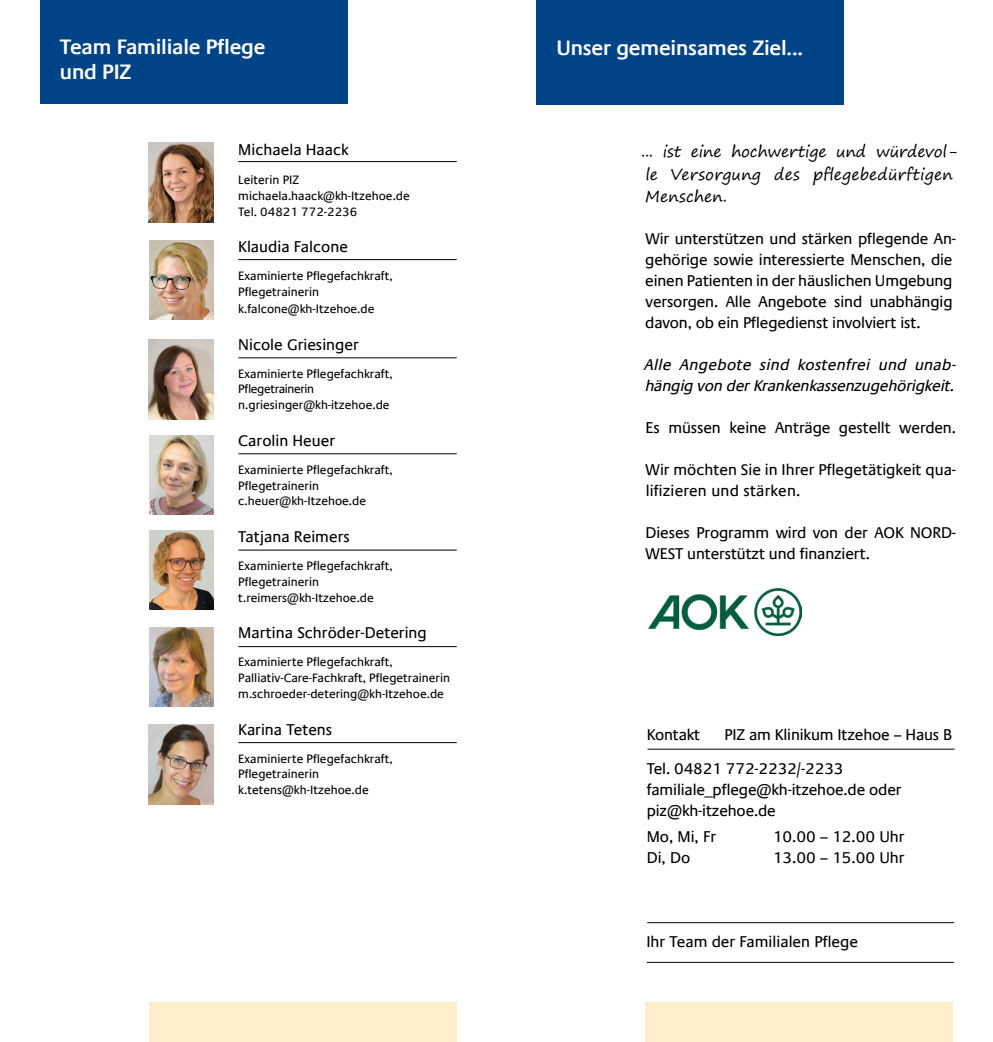
<style>
.page{position:relative;width:993px;height:1042px;background:#fff}
.page>*{position:absolute;margin:0;border:0;box-sizing:border-box;transform-origin:0 0}
.t1{font:600 21px/24.5px "Praxis Com";letter-spacing:-.01em;color:#fff}
._1_Headline_Innen_12_pt{font:15.75px/21px "Praxis Com";letter-spacing:-.01em;color:#000}
.t2{font:15.75px/22.8px "Segoe Print";letter-spacing:.01em;color:#000}
.t3{font:italic 15.75px/21px "Praxis Com";letter-spacing:-.01em;color:#000}
._1_Headline_Innen_12_pt-2{font:15.75px "Praxis Com";letter-spacing:.01em;color:#000}
.t4{font:12.25px/15.8px "Praxis Com";color:#000}
</style>
<div class="page">
<div style="left:149px;top:1002px;width:307px;height:40px;background:#ffeeca"></div>
<div style="left:644px;top:1002px;width:308px;height:40px;background:#ffeeca"></div>
<hr style="left:647px;top:922px;width:306px;height:1px;background:#000">
<hr style="left:646px;top:962px;width:307px;height:1px;background:#000">
<div style="left:536px;top:0;width:307px;height:104px;background:#048"></div>
<img style="left:648px;top:589px;width:153px;height:47px">
<div style="left:40px;top:0;width:307px;height:104px;background:#048"></div>
<hr style="left:647px;top:749px;width:307px;height:1px;background:#000">
<hr style="left:238px;top:161px;width:218px;height:1px;background:#000">
<img style="left:149px;top:240px;width:65px;height:79px">
<img style="left:149px;top:143px;width:64px;height:79px">
<img style="left:149px;top:530px;width:65px;height:80px">
<hr style="left:238px;top:259px;width:218px;height:1px;background:#000">
<hr style="left:238px;top:357px;width:218px;height:1px;background:#000">
<hr style="left:238px;top:453px;width:218px;height:1px;background:#000">
<hr style="left:238px;top:646px;width:218px;height:1px;background:#000">
<hr style="left:238px;top:742px;width:218px;height:1px;background:#000">
<hr style="left:238px;top:550px;width:218px;height:1px;background:#000">
<img style="left:149px;top:340px;width:64px;height:79px">
<img style="left:149px;top:627px;width:65px;height:79px">
<img style="left:149px;top:724px;width:64px;height:80px">
<img style="left:149px;top:435px;width:65px;height:80px">
<p class="t1" style="left:60px;top:35px;width:207px">Team Familiale Pflege und PIZ</p>
<p class="_1_Headline_Innen_12_pt" style="left:238px;top:139px;width:112px">Michaela Haack</p>
<p class="t4" style="left:238px;top:172px;width:173px">Leiterin PIZ michaela.haack@kh-Itzehoe.de<br>Tel. 04821 772-2236</p>
<p class="_1_Headline_Innen_12_pt" style="left:238px;top:237px;width:111px">Klaudia Falcone</p>
<p class="t4" style="left:238px;top:268px;width:156px">Examinierte Pflegefachkraft,<br>Pflegetrainerin</p>
<p class="t4" style="left:238px;top:301px;width:137px">k.falcone@kh-Itzehoe.de</p>
<p class="_1_Headline_Innen_12_pt" style="left:238px;top:334px;width:122px">Nicole Griesinger</p>
<p class="t4" style="left:238px;top:365px;width:156px">Examinierte Pflegefachkraft,<br>Pflegetrainerin</p>
<p class="t4" style="left:238px;top:397px;width:153px">n.griesinger@kh-itzehoe.de</p>
<p class="_1_Headline_Innen_12_pt" style="left:238px;top:430px;width:98px">Carolin Heuer</p>
<p class="t4" style="left:238px;top:462px;width:156px">Examinierte Pflegefachkraft,<br>Pflegetrainerin</p>
<p class="t4" style="left:238px;top:493px;width:129px">c.heuer@kh-Itzehoe.de</p>
<p class="_1_Headline_Innen_12_pt" style="left:238px;top:526px;width:113px">Tatjana Reimers</p>
<p class="t4" style="left:238px;top:558px;width:156px">Examinierte Pflegefachkraft,<br>Pflegetrainerin t.reimers@kh-Itzehoe.de</p>
<p class="_1_Headline_Innen_12_pt" style="left:238px;top:622px;width:190px">Martina Schröder-Detering</p>
<p class="t4" style="left:238px;top:654px;width:213px">Examinierte Pflegefachkraft,<br>Palliativ-Care-Fachkraft, Pflegetrainerin m.schroeder-detering@kh-Itzehoe.de</p>
<p class="_1_Headline_Innen_12_pt" style="left:238px;top:719px;width:95px">Karina Tetens</p>
<p class="t4" style="left:238px;top:750px;width:156px">Examinierte Pflegefachkraft,</p>
<p class="t4" style="left:238px;top:766px;width:82px">Pflegetrainerin</p>
<p class="t4" style="left:238px;top:782px;width:132px">k.tetens@kh-Itzehoe.de</p>
<p class="t1" style="left:556px;top:35px;width:248px">Unser gemeinsames Ziel...</p>
<p class="t2" style="left:641px;top:139px;width:317px">... ist eine hochwertige und würdevol&shy;le Versorgung des pflegebedürftigen<br>Menschen.</p>
<p class="_1_Headline_Innen_12_pt" style="left:645px;top:229px;width:312px">Wir unterstützen und stärken pflegende An&shy;gehörige sowie interessierte Menschen, die einen Patienten in der häuslichen Umgebung versorgen. Alle Angebote sind unabhängig davon, ob ein Pflegedienst involviert ist.</p>
<p class="t3" style="left:644px;top:355px;width:313px">Alle Angebote sind kostenfrei und unab&shy;hängig von der Krankenkassenzugehörigkeit.</p>
<p class="_1_Headline_Innen_12_pt" style="left:645px;top:418px;width:312px">Es müssen keine Anträge gestellt werden.</p>
<p class="_1_Headline_Innen_12_pt" style="left:645px;top:460px;width:312px">Wir möchten Sie in Ihrer Pflegetätigkeit qua-</p>
<p class="_1_Headline_Innen_12_pt-2" style="left:645px;top:482px;width:156px">lifizieren und stärken.</p>
<p class="_1_Headline_Innen_12_pt" style="left:645px;top:523px;width:312px">Dieses Programm wird von der AOK NORD-<br>WEST unterstützt und finanziert.</p>
<p class="_1_Headline_Innen_12_pt" style="left:646px;top:718px;width:307px;line-height:33.2px;text-indent:78px">PIZ am Klinikum Itzehoe – Haus B<br>Tel. 04821 772-2232/-2233</p>
<p class="_1_Headline_Innen_12_pt" style="left:646px;top:779px;width:256px">familiale_pflege@kh-itzehoe.de oder piz@kh-itzehoe.de</p>
<p class="_1_Headline_Innen_12_pt" style="left:646px;top:826px;width:71px">Mo, Mi, Fr</p>
<p class="_1_Headline_Innen_12_pt" style="left:772px;top:826px;width:133px">10.00 – 12.00 Uhr</p>
<p class="_1_Headline_Innen_12_pt" style="left:646px;top:847px;width:45px">Di, Do</p>
<p class="_1_Headline_Innen_12_pt" style="left:772px;top:847px;width:133px">13.00 – 15.00 Uhr</p>
<p class="_1_Headline_Innen_12_pt" style="left:646px;top:725px;width:55px">Kontakt</p>
<p class="_1_Headline_Innen_12_pt" style="left:646px;top:931px;width:213px">Ihr Team der Familialen Pflege</p>
</div>
